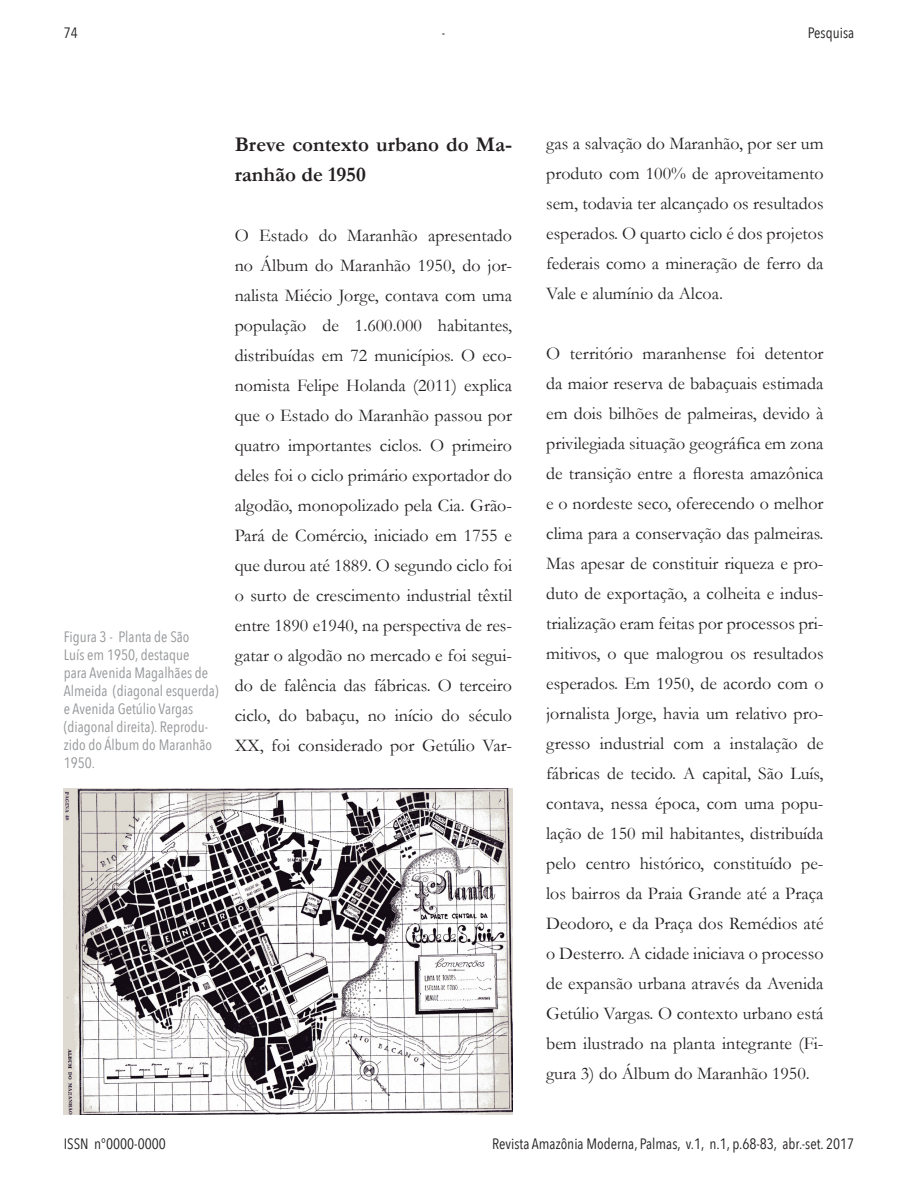
<style>
.page{position:relative;width:918px;height:1188px;background:#fff}
.page>*{position:absolute;margin:0;border:0;box-sizing:border-box;transform-origin:0 0}
.t1{font:700 21px/30px "Garamond";color:#231f20}
.t2{font:18px/30px "Garamond";color:#231f20;text-align:justify}
.t3{font:15px/18px "Avenir Next Condensed";color:#939598}
.t4{font:15px "Avenir Next Condensed";color:#231f20}
</style>
<div class="page">
<img style="left:64px;top:789px;width:448px;height:325px">
<p class="t4" style="left:64px;top:20px;width:16px">74</p>
<p class="t4" style="left:442px;top:20px;width:5px">-</p>
<p class="t4" style="left:808px;top:20px;width:48px">Pesquisa</p>
<p class="t1" style="left:235px;top:130px;width:279px">Breve contexto urbano do Ma&shy;ranhão de 1950</p>
<p class="t3" style="left:64px;top:627px;width:156px">Figura 3 - Planta de São<br>Luís em 1950, destaque<br>para Avenida Magalhães de<br>Almeida (diagonal esquerda) e Avenida Getúlio Vargas (diagonal direita). Reprodu&shy;zido do Álbum do Maranhão<br>1950.</p>
<p class="t2" style="left:235px;top:220px;width:279px">O Estado do Maranhão apresentado no Álbum do Maranhão 1950, do jor&shy;nalista Miécio Jorge, contava com uma população de 1.600.000 habitantes, distribuídas em 72 municípios. O eco&shy;nomista Felipe Holanda (2011) explica que o Estado do Maranhão passou por quatro importantes ciclos. O primeiro deles foi o ciclo primário exportador do algodão, monopolizado pela Cia. Grão-Pará de Comércio, iniciado em 1755 e que durou até 1889. O segundo ciclo foi o surto de crescimento industrial têxtil entre 1890 e1940, na perspectiva de res&shy;gatar o algodão no mercado e foi segui&shy;do de falência das fábricas. O terceiro ciclo, do babaçu, no início do século XX, foi considerado por Getúlio Var-</p>
<p class="t2" style="left:546px;top:128px;width:279px">gas a salvação do Maranhão, por ser um produto com 100% de aproveitamento sem, todavia ter alcançado os resultados esperados. O quarto ciclo é dos projetos federais como a mineração de ferro da Vale e alumínio da Alcoa.</p>
<p class="t2" style="left:546px;top:338px;width:279px">O território maranhense foi detentor da maior reserva de babaçuais estimada em dois bilhões de palmeiras, devido à privilegiada situação geográfica em zona de transição entre a floresta amazônica e o nordeste seco, oferecendo o melhor clima para a conservação das palmeiras.<br>Mas apesar de constituir riqueza e pro&shy;duto de exportação, a colheita e indus&shy;trialização eram feitas por processos pri&shy;mitivos, o que malogrou os resultados esperados. Em 1950, de acordo com o jornalista Jorge, havia um relativo pro&shy;gresso industrial com a instalação de fábricas de tecido. A capital, São Luís, contava, nessa época, com uma popu&shy;lação de 150 mil habitantes, distribuída pelo centro histórico, constituído pe&shy;los bairros da Praia Grande até a Praça Deodoro, e da Praça dos Remédios até o Desterro. A cidade iniciava o processo de expansão urbana através da Avenida Getúlio Vargas. O contexto urbano está bem ilustrado na planta integrante (Fi&shy;gura 3) do Álbum do Maranhão 1950.</p>
<p class="t4" style="left:64px;top:1131px;width:104px">ISSN n°0000-0000</p>
<p class="t4" style="left:492px;top:1131px;width:363px">Revista Amazônia Moderna, Palmas, v.1, n.1, p.68-83, abr.-set. 2017</p>
</div>
